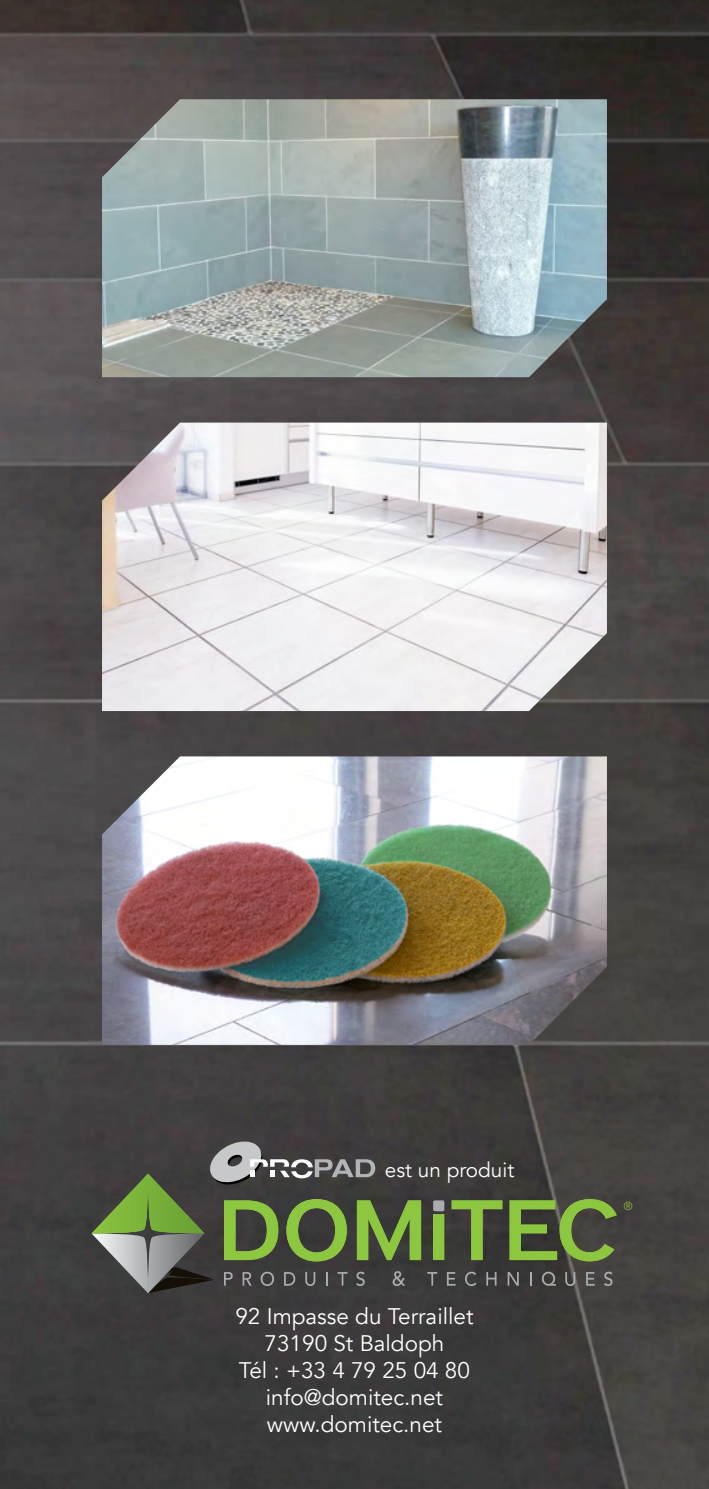
<style>
.page{position:relative;width:709px;height:1489px;background:#fff}
.page>*{position:absolute;margin:0;border:0;box-sizing:border-box;transform-origin:0 0}
.t1{font:22.5px/27px "Avenir";color:#fff;text-align:center}
.t2{font:20.75px "Avenir";color:#fff}
.t3{font:11.75px "Avenir";color:#96c03d;scale:.94 1}
</style>
<div class="page">
<img style="left:0;top:0;width:709px;height:1488px">
<div style="left:434px;top:1214px;width:10px;height:45px;background:#8dc63f"></div>
<svg style="left:451px;top:1199px;width:52px;height:61px;background:#546639"></svg>
<svg style="left:509px;top:1198px;width:108px;height:63px;background:#60783c"></svg>
<div style="left:433px;top:1200px;width:11px;height:11px;background:#aaacaf;border-radius:2px"></div>
<svg style="left:447px;top:1271px;width:8px;height:14px"></svg>
<svg style="left:465px;top:1271px;width:11px;height:14px"></svg>
<svg style="left:486px;top:1271px;width:10px;height:14px"></svg>
<svg style="left:507px;top:1271px;width:12px;height:14px"></svg>
<svg style="left:530px;top:1271px;width:1px;height:14px"></svg>
<svg style="left:542px;top:1271px;width:14px;height:14px"></svg>
<svg style="left:565px;top:1271px;width:10px;height:14px"></svg>
<svg style="left:586px;top:1271px;width:8px;height:14px"></svg>
<svg style="left:604px;top:1271px;width:8px;height:14px"></svg>
<svg style="left:92px;top:1141px;width:345px;height:151px;background:#576049"></svg>
<img style="left:102px;top:756px;width:505px;height:288px">
<img style="left:102px;top:422px;width:505px;height:289px">
<img style="left:102px;top:99px;width:505px;height:278px">
<p class="t2" style="left:385px;top:1156px;width:131px">est un produit</p>
<p class="t1" style="left:235px;top:1302px;width:239px">92 Impasse du Terraillet<br>73190 St Baldoph<br>Tél : +33 4 79 25 04 80 info@domitec.net www.domitec.net</p>
<p class="t3" style="left:624px;top:1198px;width:11px">®</p>
</div>
